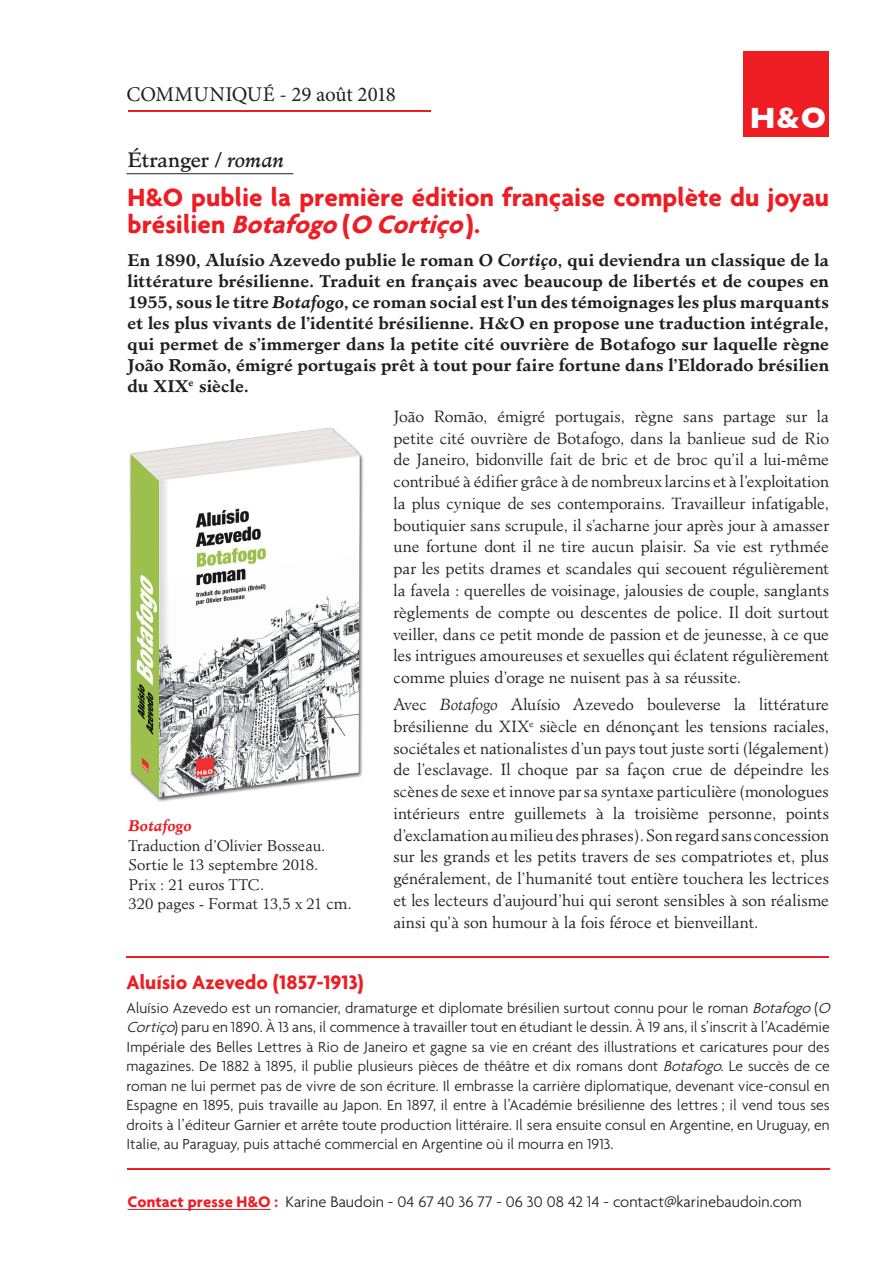
<style>
.page{position:relative;width:893px;height:1263px;background:#fff}
.page>*{position:absolute;margin:0;border:0;box-sizing:border-box;transform-origin:0 0}
.t1{font:700 30px "Gill Sans";color:#fff}
.t2{font:700 27px/27px "Agenda";color:#ee1d23}
.t3{font:700 21px "Agenda";color:#ee1d23}
.t4{font:21px "Minion Pro";letter-spacing:-.01em;color:#231f20}
.t5{font:20.25px "Minister";letter-spacing:-.01em;color:#231f20}
.t6{font:700 16.5px/21px "Minister";letter-spacing:.01em;color:#231f20;text-align:justify}
.t7{font:300 16.5px "Agenda";color:#231f20}
.t8{font:300 15.75px/21.8px "Minister";letter-spacing:-.005em;color:#231f20;text-align:justify}
.t9{font:300 15.75px/19.5px "Agenda";color:#231f20}
.t10{font:300 15px/19.5px "Minister";letter-spacing:-.005em;color:#231f20}
.t11{font:italic 700 15px "Minister";color:#ee1d23}
.s1{font-style:italic}
.s2{font-size:15.75px}
.s3{font-weight:700;color:#ee1d23}
</style>
<div class="page">
<hr style="left:128px;top:1209px;width:143px;height:1px;background:#ee1d23">
<hr style="left:128px;top:110px;width:303px;height:1px;background:#ee1d23">
<div style="left:744px;top:51px;width:85px;height:86px;background:#ee1d23"></div>
<img style="left:129px;top:427px;width:234px;height:375px">
<hr style="left:126px;top:173px;width:167px;height:1px;background:#231f20">
<hr style="left:127px;top:1168px;width:703px;height:2px;background:#ee1d23">
<hr style="left:126px;top:956px;width:703px;height:2px;background:#ee1d23">
<h3 class="t4" style="left:126px;top:80px;width:271px">COMMUNIQUÉ - 29 août 2018</h3>
<h1 class="t1" style="left:750px;top:100px;width:78px">H&amp;O</h1>
<p class="t5" style="left:128px;top:147px;width:158px">Étranger / <span class="s1">roman</span></p>
<h2 class="t2" style="left:128px;top:183px;width:703px">H&amp;O publie la première édition française complète du joyau b r é s i l i e n <span class="s1">Botafogo</span>( <span class="s1">O Cortiço</span>) .</h2>
<p class="t6" style="left:128px;top:249px;width:703px">En 1890, Aluísio Azevedo publie le roman <span class="s1">O Cortiço</span>, qui deviendra un classique de la littérature brésilienne. Traduit en français avec beaucoup de libertés et de coupes en 1955, sous le titre <span class="s1">Botafogo</span>, ce roman social est l’un des témoignages les plus marquants et les plus vivants de l’identité brésilienne. H&amp;O en propose une traduction intégrale, qui permet de s’immerger dans la petite cité ouvrière de Botafogo sur laquelle règne João Romão, émigré portugais prêt à tout pour faire fortune dans l’Eldorado brésilien du XIX<sup>e</sup> siècle.</p>
<p class="t8" style="left:393px;top:406px;width:437px">João Romão, émigré portugais, règne sans partage sur la petite cité ouvrière de Botafogo, dans la banlieue sud de Rio de Janeiro, bidonville fait de bric et de broc qu’il a lui-même contribué à édifier grâce à de nombreux larcins et à l’exploitation la plus cynique de ses contemporains. Travailleur infatigable, boutiquier sans scrupule, il s’acharne jour après jour à amasser une fortune dont il ne tire aucun plaisir. Sa vie est rythmée par les petits drames et scandales qui secouent régulièrement la favela : querelles de voisinage, jalousies de couple, sanglants règlements de compte ou descentes de police. Il doit surtout veiller, dans ce petit monde de passion et de jeunesse, à ce que les intrigues amoureuses et sexuelles qui éclatent régulièrement comme pluies d’orage ne nuisent pas à sa réussite.</p>
<p class="t8" style="left:393px;top:694px;width:437px">Avec <span class="s1">Botafogo</span> Aluísio Azevedo bouleverse la littérature brésilienne du XIX<sup>e</sup> siècle en dénonçant les tensions raciales, sociétales et nationalistes d’un pays tout juste sorti (légalement) de l’esclavage. Il choque par sa façon crue de dépeindre les scènes de sexe et innove par sa syntaxe particulière (monologues intérieurs entre guillemets à la troisième personne, points d’exclamation au milieu des phrases). Son regard sans concession sur les grands et les petits travers de ses compatriotes et, plus généralement, de l’humanité tout entière touchera les lectrices et les lecteurs d’aujourd’hui qui seront sensibles à son réalisme ainsi qu’à son humour à la fois féroce et bienveillant.</p>
<p class="t11" style="left:129px;top:817px;width:65px">Botafogo</p>
<p class="t10" style="left:129px;top:836px;width:225px">Traduction d’Olivier Bosseau.<br>Sortie le 13 septembre 2018.<br>Prix : 21 euros TTC.<br>320 pages - Format 13,5 x 21 <span class="s2">cm.</span></p>
<h3 class="t3" style="left:126px;top:969px;width:239px">Aluísio Azevedo (1857-1913)</h3>
<p class="t9" style="left:126px;top:998px;width:709px">Aluísio Azevedo est un romancier, dramaturge et diplomate brésilien surtout connu pour le roman <span class="s1">Botafogo</span>(<span class="s1">O Cortiço</span>) paru en 1890. À 13 ans, il commence à travailler tout en étudiant le dessin. À 19 ans, il s’inscrit à l’Académie Impériale des Belles Lettres à Rio de Janeiro et gagne sa vie en créant des illustrations et caricatures pour des magazines. De 1882 à 1895, il publie plusieurs pièces de théâtre et dix romans dont <span class="s1">Botafogo</span>. Le succès de ce roman ne lui permet pas de vivre de son écriture. Il embrasse la carrière diplomatique, devenant vice-consul en Espagne en 1895, puis travaille au Japon. En 1897, il entre à l’Académie brésilienne des lettres ; il vend tous ses droits à l’éditeur Garnier et arrête toute production littéraire. Il sera ensuite consul en Argentine, en Uruguay, en Italie, au Paraguay, puis attaché commercial en Argentine où il mourra en 1913.</p>
<p class="t7" style="left:128px;top:1192px;width:676px"><span class="s3">Contact presse H&amp;O :</span> Karine Baudoin - 04 67 40 36 77 - 06 30 08 42 14 - contact@karinebaudoin.com</p>
</div>
